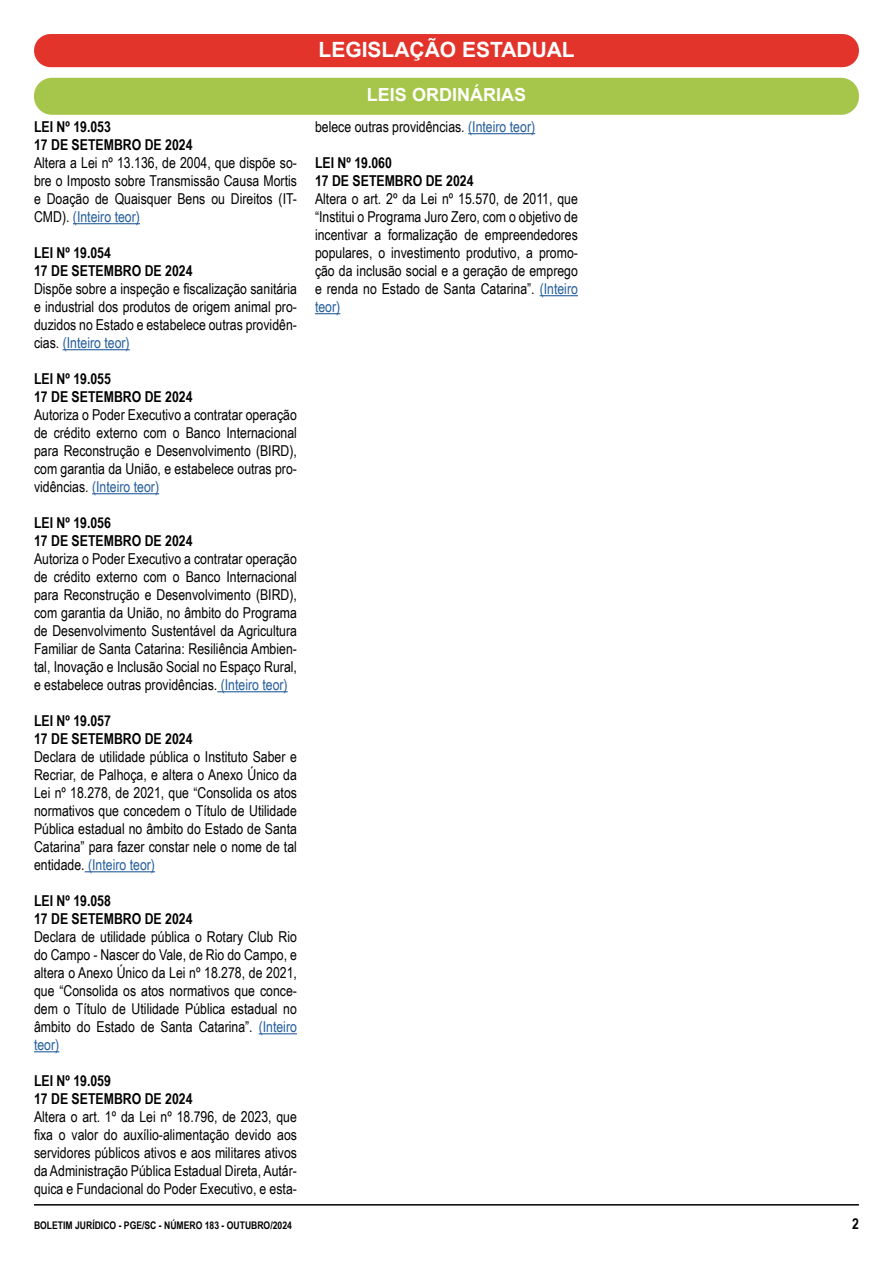
<style>
.page{position:relative;width:893px;height:1263px;background:#fff}
.page>*{position:absolute;margin:0;border:0;box-sizing:border-box;transform-origin:0 0}
.t1{font:700 21px "Arial";color:#fff}
.t2{font:700 18px "Arial";color:#fff}
.t3{font:15px/18px "Arial Narrow";color:#000;text-align:justify}
.t4{font:700 15px/18px "Arial Narrow";color:#000}
.t5{font:700 10.5px "Arial Narrow";color:#000}
.s1{color:#245d9c}
</style>
<div class="page">
<hr style="left:34px;top:1204px;width:825px;height:1px;background:#000">
<div style="left:34px;top:34px;width:825px;height:33px;background:#e2342b;border-radius:17px"></div>
<div style="left:34px;top:78px;width:825px;height:37px;background:#a6c64b;border-radius:18px"></div>
<hr style="left:73px;top:223px;width:67px;height:1px;background:#245d9c">
<hr style="left:63px;top:349px;width:67px;height:1px;background:#245d9c">
<hr style="left:92px;top:493px;width:67px;height:1px;background:#245d9c">
<hr style="left:217px;top:691px;width:71px;height:1px;background:#245d9c">
<hr style="left:85px;top:871px;width:70px;height:1px;background:#245d9c">
<hr style="left:259px;top:1033px;width:38px;height:1px;background:#245d9c">
<svg style="left:34px;top:1051px;width:25px;height:1px"></svg>
<hr style="left:468px;top:133px;width:67px;height:1px;background:#245d9c">
<hr style="left:540px;top:295px;width:38px;height:1px;background:#245d9c">
<svg style="left:315px;top:313px;width:25px;height:1px"></svg>
<p class="t4" style="left:34px;top:117px;width:160px">LEI Nº 19.053<br>17 DE SETEMBRO DE 2024</p>
<p class="t3" style="left:34px;top:153px;width:264px">Altera a Lei nº 13.136, de 2004, que dispõe so&shy;bre o Imposto sobre Transmissão Causa Mortis e Doação de Quaisquer Bens ou Direitos (IT-CMD). <span class="s1">(Inteiro teor)</span></p>
<p class="t4" style="left:34px;top:243px;width:160px">LEI Nº 19.054<br>17 DE SETEMBRO DE 2024</p>
<p class="t3" style="left:34px;top:279px;width:264px">Dispõe sobre a inspeção e fiscalização sanitária e industrial dos produtos de origem animal pro&shy;duzidos no Estado e estabelece outras providên&shy;cias. <span class="s1">(Inteiro teor)</span></p>
<p class="t4" style="left:34px;top:369px;width:160px">LEI Nº 19.055<br>17 DE SETEMBRO DE 2024</p>
<p class="t3" style="left:34px;top:405px;width:264px">Autoriza o Poder Executivo a contratar operação de crédito externo com o Banco Internacional para Reconstrução e Desenvolvimento (BIRD), com garantia da União, e estabelece outras pro&shy;vidências. <span class="s1">(Inteiro teor)</span></p>
<p class="t4" style="left:34px;top:513px;width:160px">LEI Nº 19.056<br>17 DE SETEMBRO DE 2024</p>
<p class="t3" style="left:34px;top:549px;width:264px">Autoriza o Poder Executivo a contratar operação de crédito externo com o Banco Internacional para Reconstrução e Desenvolvimento (BIRD), com garantia da União, no âmbito do Programa de Desenvolvimento Sustentável da Agricultura Familiar de Santa Catarina: Resiliência Ambien&shy;tal, Inovação e Inclusão Social no Espaço Rural, e estabelece outras providências. <span class="s1">(Inteiro teor)</span></p>
<p class="t4" style="left:34px;top:711px;width:160px">LEI Nº 19.057<br>17 DE SETEMBRO DE 2024</p>
<p class="t3" style="left:34px;top:747px;width:264px">Declara de utilidade pública o Instituto Saber e Recriar, de Palhoça, e altera o Anexo Único da Lei nº 18.278, de 2021, que “Consolida os atos normativos que concedem o Título de Utilidade Pública estadual no âmbito do Estado de Santa Catarina” para fazer constar nele o nome de tal entidade. <span class="s1">(Inteiro teor)</span></p>
<p class="t4" style="left:34px;top:891px;width:160px">LEI Nº 19.058<br>17 DE SETEMBRO DE 2024</p>
<p class="t3" style="left:34px;top:927px;width:264px">Declara de utilidade pública o Rotary Club Rio do Campo - Nascer do Vale, de Rio do Campo, e altera o Anexo Único da Lei nº 18.278, de 2021, que “Consolida os atos normativos que conce&shy;dem o Título de Utilidade Pública estadual no âmbito do Estado de Santa Catarina”. <span class="s1">(Inteiro teor)</span></p>
<p class="t4" style="left:34px;top:1071px;width:160px">LEI Nº 19.059<br>17 DE SETEMBRO DE 2024</p>
<p class="t3" style="left:34px;top:1107px;width:264px">Altera o art. 1º da Lei nº 18.796, de 2023, que fixa o valor do auxílio-alimentação devido aos servidores públicos ativos e aos militares ativos da Administração Pública Estadual Direta, Autár&shy;quica e Fundacional do Poder Executivo, e esta-</p>
<h1 class="t1" style="left:319px;top:35px;width:258px">LEGISLAÇÃO ESTADUAL</h1>
<p class="t2" style="left:367px;top:82px;width:161px">LEIS ORDINÁRIAS</p>
<p class="t3" style="left:315px;top:117px;width:222px">belece outras providências. <span class="s1">(Inteiro teor)</span></p>
<p class="t4" style="left:315px;top:153px;width:160px">LEI Nº 19.060<br>17 DE SETEMBRO DE 2024</p>
<p class="t3" style="left:315px;top:189px;width:264px">Altera o art. 2º da Lei nº 15.570, de 2011, que “Institui o Programa Juro Zero, com o objetivo de incentivar a formalização de empreendedores populares, o investimento produtivo, a promo&shy;ção da inclusão social e a geração de emprego e renda no Estado de Santa Catarina”. <span class="s1">(Inteiro teor)</span></p>
<p class="t5" style="left:34px;top:1217px;width:259px">BOLETIM JURÍDICO - PGE/SC - NÚMERO 183 - OUTUBRO/2024</p>
<p class="t4" style="left:852px;top:1214px;width:8px">2</p>
</div>
